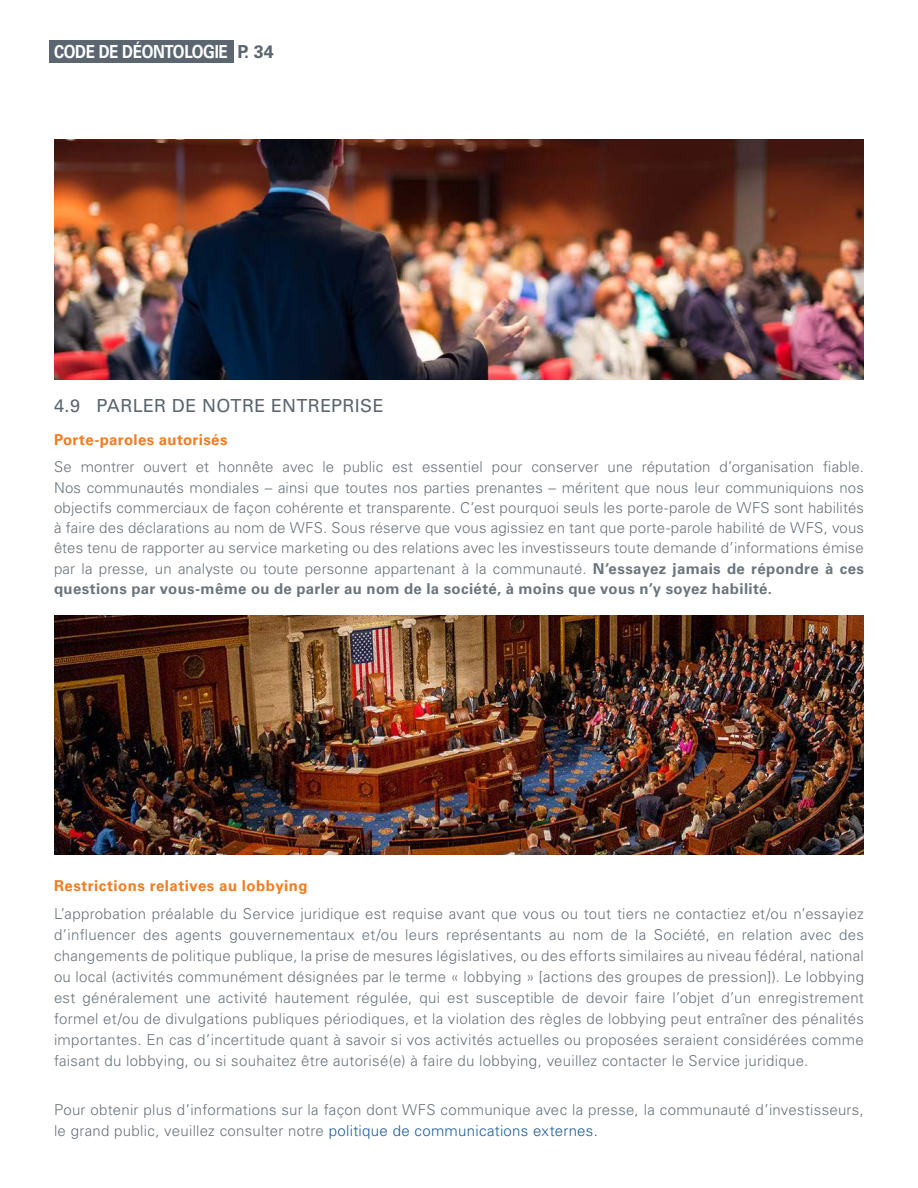
<style>
.page{position:relative;width:918px;height:1188px;background:#fff}
.page>*{position:absolute;margin:0;border:0;box-sizing:border-box;transform-origin:0 0}
.t1{font:18px "Univers LT Std";letter-spacing:.02em;color:#5b6670}
.t2{font:700 18px "Univers LT Std";letter-spacing:-.02em;color:#fff;scale:.84 1}
.t3{font:300 15px/21px "Univers LT Std";letter-spacing:.02em;color:#6b757c;text-align:justify}
.t4{font:700 15px "Univers LT Std";letter-spacing:.035em;color:#f47b20}
.t5{font:700 15px "Univers LT Std";letter-spacing:.02em;color:#f57a21}
.s1{color:#5b6670}
.s2{font-weight:700}
.s3{color:#215e9e}
</style>
<div class="page">
<div style="left:50px;top:41px;width:184px;height:22px;background:#5b6670"></div>
<img style="left:54px;top:139px;width:810px;height:240px">
<img style="left:54px;top:615px;width:810px;height:240px">
<p class="t2" style="left:54px;top:41px;width:263px">CODE DE DÉONTOLOGIE <span class="s1">P. 34</span></p>
<p class="t1" style="left:54px;top:395px;width:331px">4.9 PARLER DE NOTRE ENTREPRISE</p>
<p class="t5" style="left:54px;top:431px;width:175px">Porte-paroles autorisés</p>
<p class="t3" style="left:54px;top:457px;width:812px;line-height:20.2px">Se montrer ouvert et honnête avec le public est essentiel pour conserver une réputation d’organisation fiable.<br>Nos communautés mondiales – ainsi que toutes nos parties prenantes – méritent que nous leur communiquions nos objectifs commerciaux de façon cohérente et transparente. C’est pourquoi seuls les porte-parole de WFS sont habilités à faire des déclarations au nom de WFS. Sous réserve que vous agissiez en tant que porte-parole habilité de WFS, vous êtes tenu de rapporter au service marketing ou des relations avec les investisseurs toute demande d’informations émise par la presse, un analyste ou toute personne appartenant à la communauté. <span class="s2">N’essayez jamais de répondre à ces questions par vous-même ou de parler au nom de la société, à moins que vous n’y soyez habilité.</span></p>
<p class="t4" style="left:54px;top:877px;width:255px">Restrictions relatives au lobbying</p>
<p class="t3" style="left:54px;top:903px;width:812px">L’approbation préalable du Service juridique est requise avant que vous ou tout tiers ne contactiez et/ou n’essayiez d’influencer des agents gouvernementaux et/ou leurs représentants au nom de la Société, en relation avec des changements de politique publique, la prise de mesures législatives, ou des efforts similaires au niveau fédéral, national ou local (activités communément désignées par le terme « lobbying » [actions des groupes de pression]). Le lobbying est généralement une activité hautement régulée, qui est susceptible de devoir faire l’objet d’un enregistrement formel et/ou de divulgations publiques périodiques, et la violation des règles de lobbying peut entraîner des pénalités importantes. En cas d’incertitude quant à savoir si vos activités actuelles ou proposées seraient considérées comme faisant du lobbying, ou si souhaitez être autorisé(e) à faire du lobbying, veuillez contacter le Service juridique.</p>
<p class="t3" style="left:54px;top:1099px;width:811px">Pour obtenir plus d’informations sur la façon dont WFS communique avec la presse, la communauté d’investisseurs, le grand public, veuillez consulter notre <span class="s3">politique de communications externes.</span></p>
</div>
